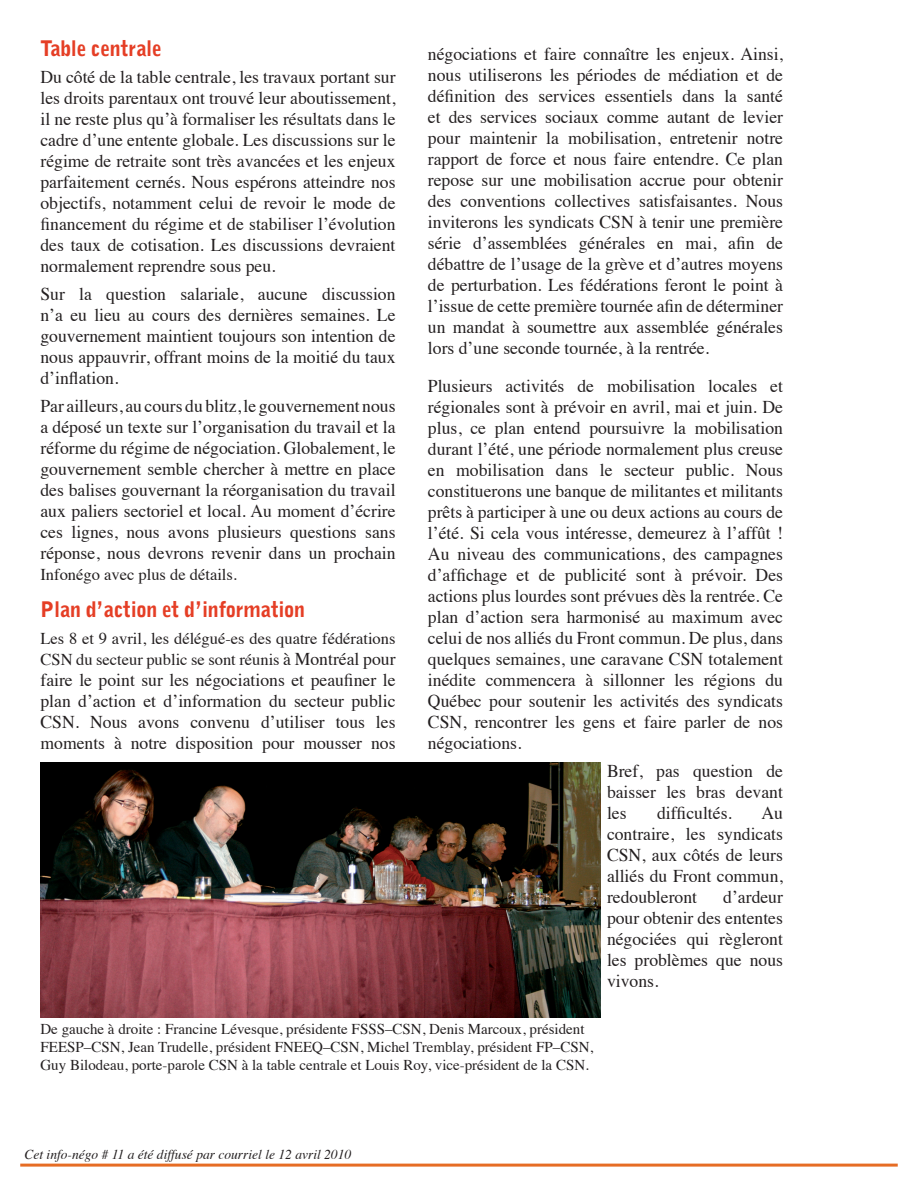
<style>
.page{position:relative;width:918px;height:1188px;background:#fff}
.page>*{position:absolute;margin:0;border:0;box-sizing:border-box;transform-origin:0 0}
.t1{font:900 21px "Grotesque MT Std";letter-spacing:-.025em;color:#e53e25}
.t2{font:18px/21px "Times";color:#231f20;text-align:justify}
.t3{font:16.5px/21px "Times";color:#231f20}
.t4{font:15px/18px "Times";color:#231f20}
.t5{font:italic 13.5px "Times";color:#231f20}
.s1{font-size:18px}
</style>
<div class="page">
<hr style="left:20px;top:1164px;width:878px;height:3px;background:#e66c24">
<img style="left:40px;top:762px;width:560px;height:256px">
<p class="t1" style="left:40px;top:35px;width:122px">Table centrale</p>
<p class="t2" style="left:40px;top:65px;width:357px">Du côté de la table centrale, les travaux portant sur les droits parentaux ont trouvé leur aboutissement, il ne reste plus qu’à formaliser les résultats dans le cadre d’une entente globale. Les discussions sur le régime de retraite sont très avancées et les enjeux parfaitement cernés. Nous espérons atteindre nos objectifs, notamment celui de revoir le mode de financement du régime et de stabiliser l’évolution des taux de cotisation. Les discussions devraient normalement reprendre sous peu.</p>
<p class="t2" style="left:40px;top:282px;width:357px">Sur la question salariale, aucune discussion n’a eu lieu au cours des dernières semaines. Le gouvernement maintient toujours son intention de nous appauvrir, offrant moins de la moitié du taux d’inflation.</p>
<p class="t2" style="left:40px;top:394px;width:357px">Par ailleurs, au cours du blitz, le gouvernement nous a déposé un texte sur l’organisation du travail et la réforme du régime de négociation. Globalement, le gouvernement semble chercher à mettre en place des balises gouvernant la réorganisation du travail aux paliers sectoriel et local. Au moment d’écrire ces lignes, nous avons plusieurs questions sans réponse, nous devrons revenir dans un prochain</p>
<p class="t3" style="left:40px;top:562px;width:198px">Infonégo avec plus de détails.</p>
<p class="t1" style="left:40px;top:596px;width:266px">Plan d’action et d’information</p>
<p class="t3" style="left:40px;top:627px;width:357px">Les 8 et 9 avril, les délégué-es des quatre fédérations<br>CSN du secteur public se sont réunis <span class="s1">à Montréal pour</span></p>
<p class="t2" style="left:40px;top:668px;width:357px">faire le point sur les négociations et peaufiner le plan d’action et d’information du secteur public CSN. Nous avons convenu d’utiliser tous les moments à notre disposition pour mousser nos</p>
<p class="t2" style="left:428px;top:42px;width:357px">négociations et faire connaître les enjeux. Ainsi, nous utiliserons les périodes de médiation et de définition des services essentiels dans la santé et des services sociaux comme autant de levier pour maintenir la mobilisation, entretenir notre rapport de force et nous faire entendre. Ce plan repose sur une mobilisation accrue pour obtenir des conventions collectives satisfaisantes. Nous inviterons les syndicats CSN à tenir une première série d’assemblées générales en mai, afin de débattre de l’usage de la grève et d’autres moyens de perturbation. Les fédérations feront le point à l’issue de cette première tournée afin de déterminer un mandat à soumettre aux assemblée générales lors d’une seconde tournée, à la rentrée.</p>
<p class="t2" style="left:428px;top:374px;width:357px">Plusieurs activités de mobilisation locales et régionales sont à prévoir en avril, mai et juin. De plus, ce plan entend poursuivre la mobilisation durant l’été, une période normalement plus creuse en mobilisation dans le secteur public. Nous constituerons une banque de militantes et militants prêts à participer à une ou deux actions au cours de l’été. Si cela vous intéresse, demeurez à l’affût !<br>Au niveau des communications, des campagnes d’affichage et de publicité sont à prévoir. Des actions plus lourdes sont prévues dès la rentrée. Ce plan d’action sera harmonisé au maximum avec celui de nos alliés du Front commun. De plus, dans quelques semaines, une caravane CSN totalement inédite commencera à sillonner les régions du Québec pour soutenir les activités des syndicats CSN, rencontrer les gens et faire parler de nos négociations.</p>
<p class="t2" style="left:607px;top:759px;width:178px">Bref, pas question de baisser les bras devant les</p>
<p class="t2" style="left:657px;top:801px;width:76px">difficultés.</p>
<p class="t2" style="left:607px;top:801px;width:178px;text-indent:154px">Au contraire, les syndicats CSN, aux côtés de leurs alliés du Front commun, redoubleront</p>
<p class="t2" style="left:607px;top:885px;width:178px;text-indent:116px">d’ardeur pour obtenir des ententes négociées qui règleront les problèmes que nous vivons.</p>
<p class="t4" style="left:40px;top:1018px;width:554px">De gauche à droite : Francine Lévesque, présidente FSSS–CSN, Denis Marcoux, président<br>FEESP–CSN, Jean Trudelle, président FNEEQ–CSN, Michel Tremblay, président FP–CSN,<br>Guy Bilodeau, porte-parole CSN à la table centrale et Louis Roy, vice-président de la CSN.</p>
<p class="t5" style="left:25px;top:1143px;width:328px">Cet info-négo # 11 a été diffusé par courriel le 12 avril 2010</p>
</div>
